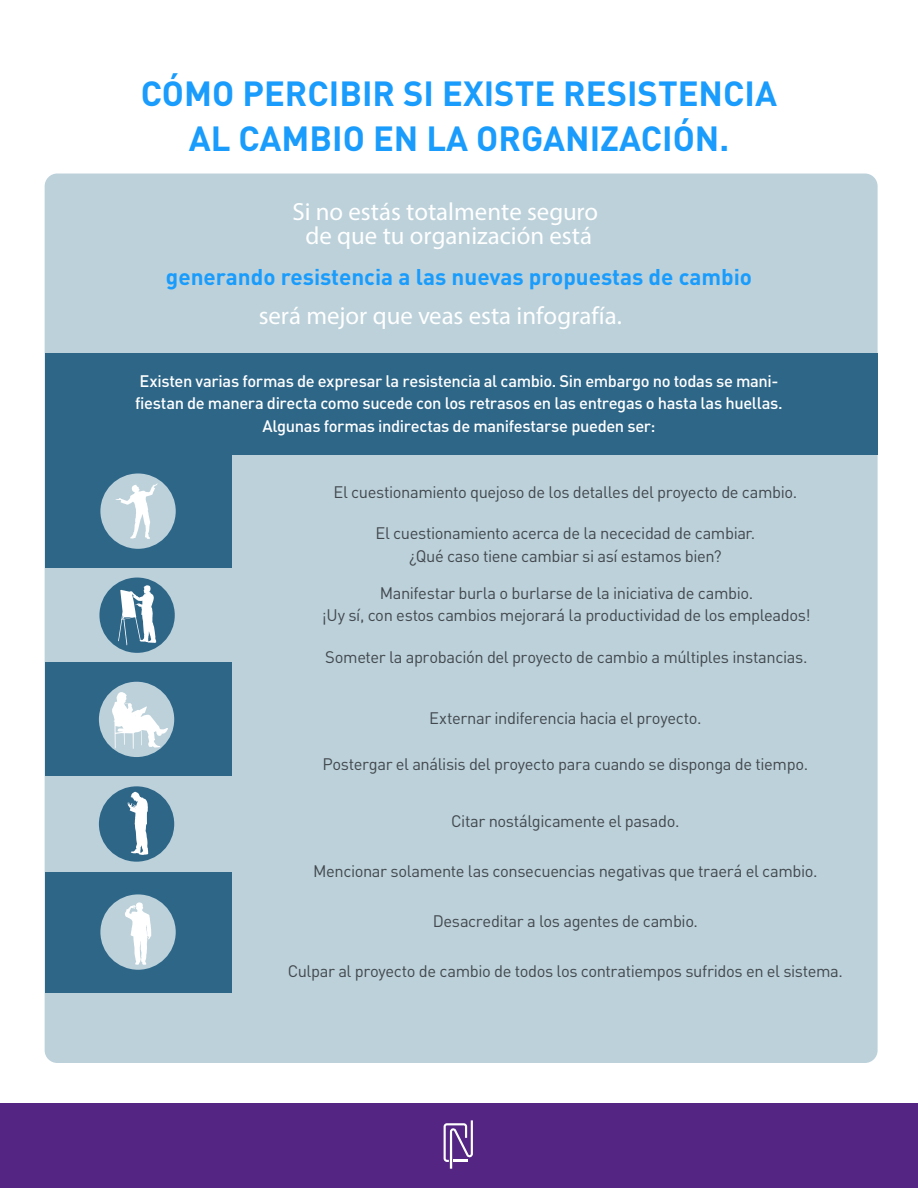
<style>
.page{position:relative;width:918px;height:1188px;background:#fff}
.page>*{position:absolute;margin:0;border:0;box-sizing:border-box;transform-origin:0 0}
.t1{font:700 34.5px/45px "DIN Pro";color:#1a9cfc;text-align:center}
.t2{font:24.9px/23.7px "Myriad Pro";color:#fff;text-align:center}
.t3{font:700 22.5px "DIN Pro";color:#1a9cfc}
.t4{font:16.5px/22.5px "DIN Pro";letter-spacing:-.025em;color:#42484d;text-align:center}
.t5{font:500 16.5px/22.5px "DIN Pro";letter-spacing:-.02em;color:#fff;text-align:center}
</style>
<div class="page">
<div style="left:45px;top:174px;width:833px;height:889px;background:#bcd1da;border-radius:13px"></div>
<div style="left:45px;top:353px;width:833px;height:102px;background:#2e6688"></div>
<div style="left:45px;top:455px;width:186px;height:113px;background:#2e6688"></div>
<div style="left:45px;top:662px;width:186px;height:114px;background:#2e6688"></div>
<div style="left:45px;top:872px;width:186px;height:121px;background:#2e6688"></div>
<div style="left:100px;top:474px;width:76px;height:75px;background:#bcd1da;border-radius:50%"></div>
<div style="left:99px;top:682px;width:75px;height:75px;background:#bcd1da;border-radius:50%"></div>
<div style="left:99px;top:786px;width:75px;height:76px;background:#2e6688;border-radius:50%"></div>
<div style="left:100px;top:894px;width:76px;height:76px;background:#bcd1da;border-radius:50%"></div>
<div style="left:99px;top:578px;width:76px;height:75px;background:#2e6688;border-radius:50%"></div>
<svg style="left:112px;top:692px;width:56px;height:57px"></svg>
<svg style="left:115px;top:483px;width:43px;height:56px"></svg>
<svg style="left:127px;top:792px;width:21px;height:63px"></svg>
<svg style="left:118px;top:585px;width:38px;height:60px"></svg>
<svg style="left:125px;top:902px;width:26px;height:63px"></svg>
<div style="left:0;top:1104px;width:918px;height:84px;background:#542583"></div>
<svg style="left:444px;top:1120px;width:29px;height:49px"></svg>
<h1 class="t1" style="left:141px;top:67px;width:638px">CÓMO PERCIBIR SI EXISTE RESISTENCIA<br>AL CAMBIO EN LA ORGANIZACIÓN.</h1>
<h2 class="t2" style="left:292px;top:200px;width:307px">Si no estás totalmente seguro de que tu organización está</h2>
<h3 class="t3" style="left:166px;top:259px;width:588px">generando resistencia a las nuevas propuestas de cambio</h3>
<h2 class="t2" style="left:259px;top:303px;width:365px">será mejor que veas esta infografía.</h2>
<p class="t5" style="left:135px;top:368px;width:649px">Existen varias formas de expresar la resistencia al cambio. Sin embargo no todas se mani&shy;fiestan de manera directa como sucede con los retrasos en las entregas o hasta las huellas.<br>Algunas formas indirectas de manifestarse pueden ser:</p>
<p class="t4" style="left:333px;top:479px;width:465px">El cuestionamiento quejoso de los detalles del proyecto de cambio.</p>
<p class="t4" style="left:375px;top:520px;width:381px">El cuestionamiento acerca de la nececidad de cambiar. ¿Qué caso tiene cambiar si así estamos bien?</p>
<p class="t4" style="left:322px;top:580px;width:490px">Manifestar burla o burlarse de la iniciativa de cambio.<br>¡Uy sí, con estos cambios mejorará la productividad de los empleados!</p>
<p class="t4" style="left:325px;top:644px;width:484px">Someter la aprobación del proyecto de cambio a múltiples instancias.</p>
<p class="t4" style="left:429px;top:705px;width:274px">Externar indiferencia hacia el proyecto.</p>
<p class="t4" style="left:323px;top:751px;width:487px">Postergar el análisis del proyecto para cuando se disponga de tiempo.</p>
<p class="t4" style="left:451px;top:808px;width:230px">Citar nostálgicamente el pasado.</p>
<p class="t4" style="left:313px;top:858px;width:506px">Mencionar solamente las consecuencias negativas que traerá el cambio.</p>
<p class="t4" style="left:433px;top:908px;width:267px">Desacreditar a los agentes de cambio.</p>
<p class="t4" style="left:288px;top:958px;width:557px">Culpar al proyecto de cambio de todos los contratiempos sufridos en el sistema.</p>
</div>
